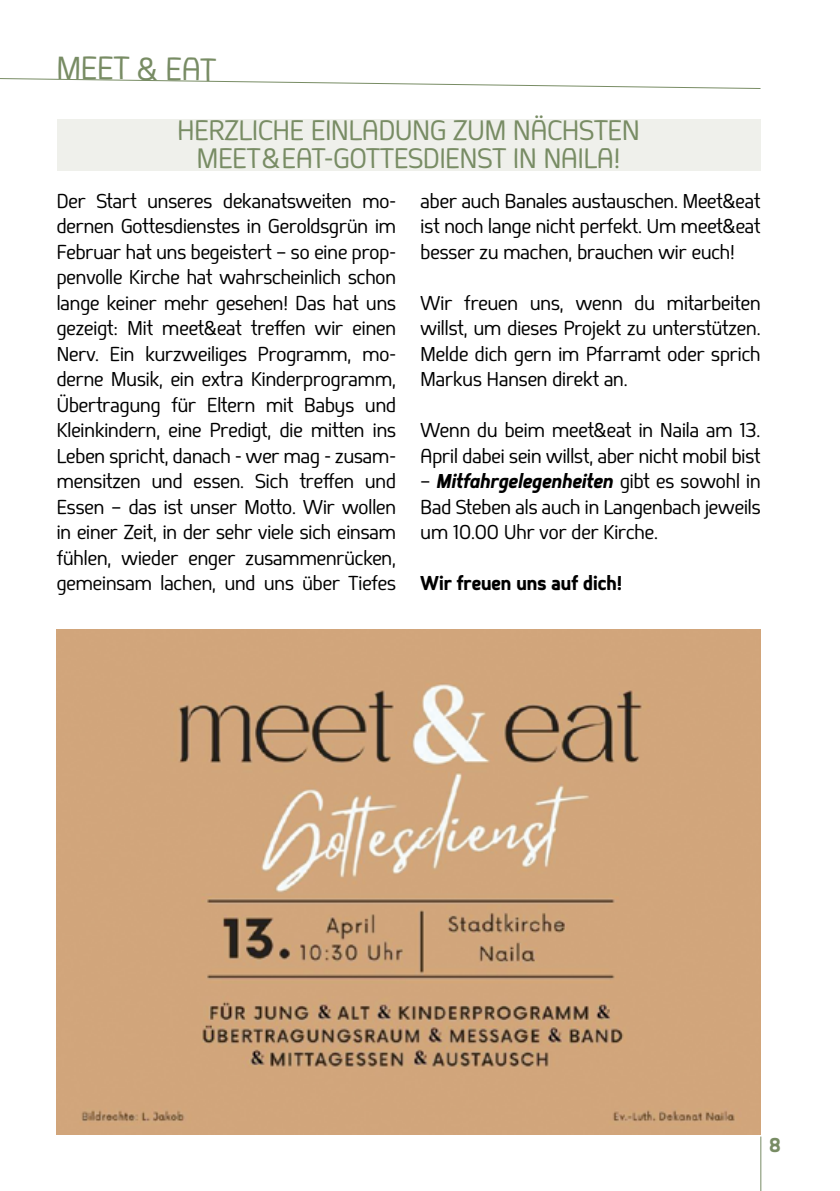
<style>
.page{position:relative;width:840px;height:1191px;background:#fff}
.page>*{position:absolute;margin:0;border:0;box-sizing:border-box;transform-origin:0 0}
.t1{font:32px "Springsteel";color:#788c64}
.Text_10_pt{font:28px/28px "Springsteel";color:#788c64;text-align:center}
.t2{font:20px/25.6px "Springsteel";color:#000;text-align:justify}
.t3{font:800 20px "Springsteel";color:#000}
.t4{font:800 20px "Springsteel";color:#788c64}
.s1{font-weight:800;font-style:italic}
</style>
<div class="page">
<hr style="left:760px;top:1136px;width:1px;height:55px;background:#788c64">
<svg style="left:0;top:78px;width:760px;height:11px"></svg>
<img style="left:57px;top:629px;width:703px;height:505px">
<div style="left:57px;top:119px;width:703px;height:51px;background:#eff0eb"></div>
<p class="t1" style="left:57px;top:48px;width:161px;rotate:1deg">MEET &amp; EAT</p>
<p class="Text_10_pt" style="left:177px;top:116px;width:463px">HERZLICHE EINLADUNG ZUM NÄCHSTEN<br>MEET&amp;EAT-GOTTESDIENST IN NAILA!</p>
<p class="t2" style="left:420px;top:188px;width:341px">aber auch Banales austauschen. Meet&amp;eat ist noch lange nicht perfekt. Um meet&amp;eat besser zu machen, brauchen wir euch!</p>
<p class="t2" style="left:420px;top:290px;width:341px">Wir freuen uns, wenn du mitarbeiten willst, um dieses Projekt zu unterstützen.<br>Melde dich gern im Pfarramt oder sprich Markus Hansen direkt an.</p>
<p class="t2" style="left:420px;top:418px;width:341px">Wenn du beim meet&amp;eat in Naila am 13.<br>April dabei sein willst, aber nicht mobil bist</p>
<p class="t2" style="left:420px;top:469px;width:341px">– <span class="s1">Mitfahrgelegenheiten</span> gibt es sowohl in Bad Steben als auch in Langenbach jeweils um 10.00 Uhr vor der Kirche.</p>
<p class="t3" style="left:420px;top:571px;width:203px">Wir freuen uns auf dich!</p>
<p class="t2" style="left:57px;top:188px;width:340px">Der Start unseres dekanatsweiten mo&shy;dernen Gottesdienstes in Geroldsgrün im Februar hat uns begeistert – so eine prop&shy;penvolle Kirche hat wahrscheinlich schon lange keiner mehr gesehen! Das hat uns gezeigt: Mit meet&amp;eat treffen wir einen Nerv. Ein kurzweiliges Programm, mo&shy;derne Musik, ein extra Kinderprogramm, Übertragung für Eltern mit Babys und Kleinkindern, eine Predigt, die mitten ins Leben spricht, danach - wer mag - zusam&shy;mensitzen und essen. Sich treffen und Essen – das ist unser Motto. Wir wollen in einer Zeit, in der sehr viele sich einsam fühlen, wieder enger zusammenrücken, gemeinsam lachen, und uns über Tiefes</p>
<p class="t4" style="left:768px;top:1132px;width:13px">8</p>
</div>
